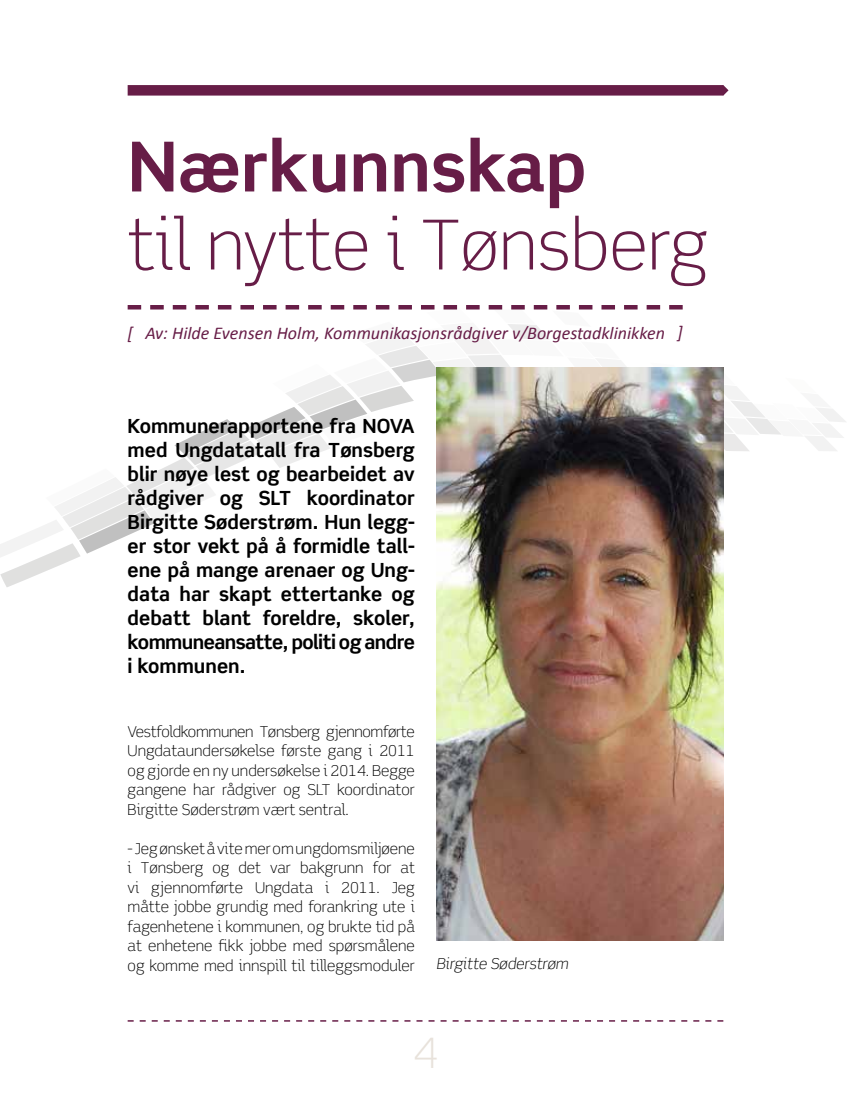
<style>
.page{position:relative;width:851px;height:1106px;background:#fff}
.page>*{position:absolute;margin:0;border:0;box-sizing:border-box;transform-origin:0 0}
.t1{font:300 69px "Scene Alt";color:#671d47}
.t2{font:700 69px "Scene Alt";color:#671d47}
.t3{font:300 42px "Scene Alt";color:#e8e2db}
.t4{font:700 19.5px/24px "Scene";letter-spacing:-.03em;color:#000;text-align:justify}
.t5{font:italic 18px "Calibri";color:#671d47}
.t6{font:300 15px/19.5px "Scene Alt";color:#000;text-align:justify}
.t7{font:italic 300 15px "Scene Alt";color:#000}
</style>
<div class="page">
<div style="left:128px;top:85px;width:595px;height:11px;background:#671d47"></div>
<svg style="left:128px;top:1020px;width:595px;height:1px"></svg>
<svg style="left:0;top:305px;width:846px;height:282px"></svg>
<img style="left:436px;top:367px;width:287px;height:573px">
<svg style="left:718px;top:85px;width:10px;height:11px"></svg>
<h1 class="t2" style="left:128px;top:124px;width:460px">Nærkunnskap</h1>
<h1 class="t1" style="left:128px;top:203px;width:582px">til nytte i Tønsberg</h1>
<p class="t5" style="left:128px;top:321px;width:556px">[ Av: Hilde Evensen Holm, Kommunikasjonsrådgiver v/Borgestadklinikken ]</p>
<p class="t4" style="left:128px;top:413px;width:289px">Kommunerapportene fra NOVA med Ungdatatall fra Tønsberg blir nøye lest og bearbeidet av rådgiver og SLT koordinator Birgitte Søderstrøm. Hun legg&shy;er stor vekt på å formidle tall&shy;ene på mange arenaer og Ung&shy;data har skapt ettertanke og debatt blant foreldre, skoler, kommuneansatte, politi og andre i kommunen.</p>
<p class="t6" style="left:128px;top:721px;width:289px">Vestfoldkommunen Tønsberg gjennomførte Ungdataundersøkelse første gang i 2011 og gjorde en ny undersøkelse i 2014. Begge gangene har rådgiver og SLT koordinator Birgitte Søderstrøm vært sentral.</p>
<p class="t6" style="left:128px;top:838px;width:289px">- Jeg ønsket å vite mer om ungdomsmiljøene i Tønsberg og det var bakgrunn for at vi gjennomførte Ungdata i 2011. Jeg måtte jobbe grundig med forankring ute i fagenhetene i kommunen, og brukte tid på at enhetene fikk jobbe med spørsmålene og komme med innspill til tilleggsmoduler</p>
<p class="t7" style="left:436px;top:954px;width:133px">Birgitte Søderstrøm</p>
<h2 class="t3" style="left:413px;top:1028px;width:26px">4</h2>
</div>
